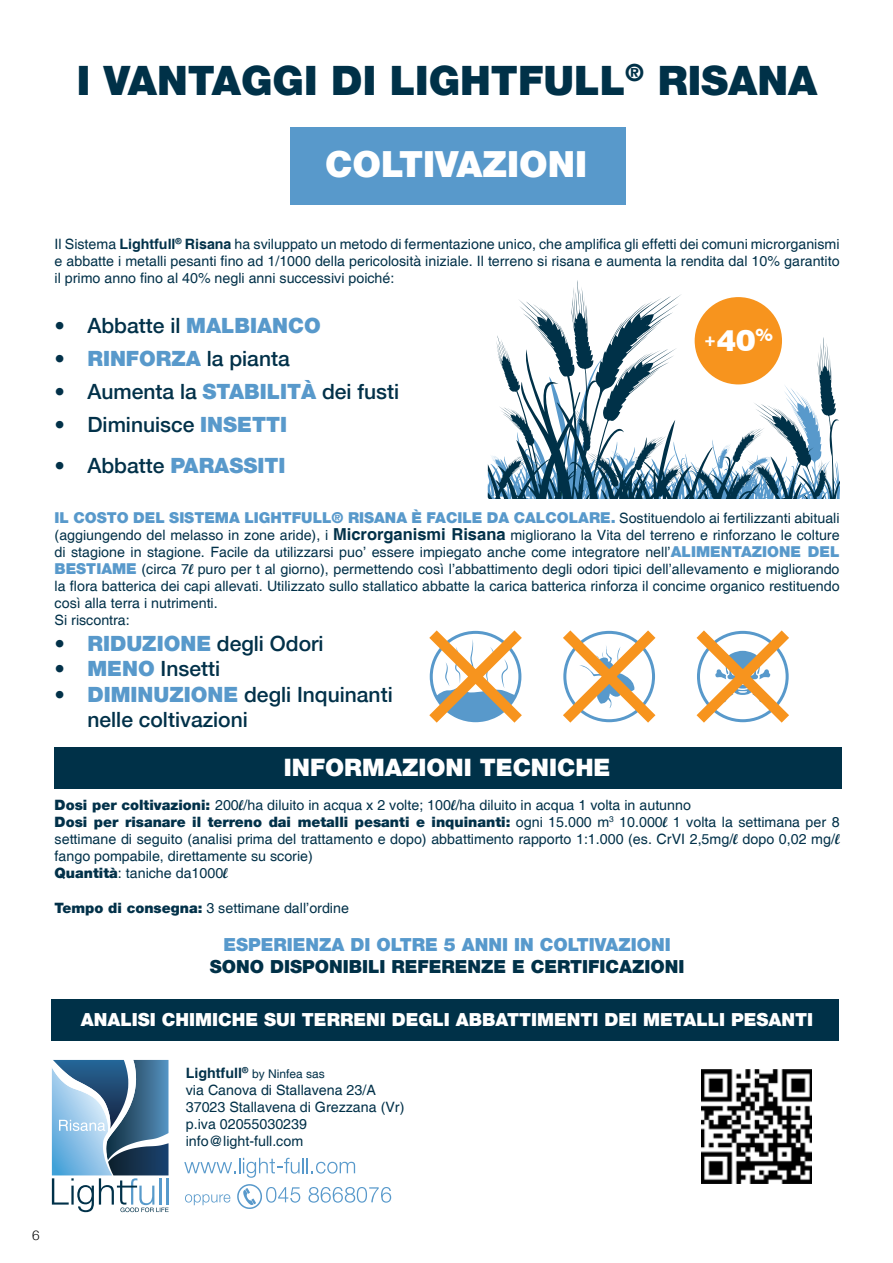
<style>
.page{position:relative;width:893px;height:1263px;background:#fff}
.page>*{position:absolute;margin:0;border:0;box-sizing:border-box;transform-origin:0 0}
.t1{font:900 40.5px "Helvetica Neue";color:#003148}
.t2{font:900 36px "Helvetica Neue";color:#fff}
.t3{font:900 29.4px "Swiss 721 BT";color:#fff}
.t4{font:900 24px "Helvetica Neue";color:#fff}
.t5{font:500 21px/25.5px "Helvetica Neue";color:#023149}
.t6{font:900 21px "Helvetica Neue";color:#5899cb}
.t7{font:900 18px "Helvetica Neue";color:#fff}
.t8{font:900 18px "Helvetica Neue";color:#003148}
.t9{font:900 18px "Helvetica Neue";color:#5799cc}
.t10{font:900 15px "Helvetica Neue";color:#5899cb}
.t11{font:14.25px/17.1px "Helvetica";color:#023149}
.t12{font:900 14.25px "Helvetica Neue";color:#023149}
.t13{font:300 13.5px "Helvetica Neue";color:#000}
.t14{font:12px "Helvetica";color:#023149}
.s1{font-weight:700}
.s2{font-weight:900;color:#5899cb}
.s3{font-weight:500;color:#023149}
.s4{font-family:"Helvetica";font-weight:400;font-size:14.25px;color:#023149}
.s5{font-weight:700;font-size:16.5px}
.s6{font-family:"Helvetica Neue";font-weight:900;font-size:15px;color:#5899cb}
.s7{font-family:"Script MT Bold"}
.s8{font-family:"Helvetica Neue";font-weight:900}
.s9{font-family:"Helvetica";font-weight:400}
.s10{font-family:"Script MT Bold";font-weight:400}
.s11{font-weight:700;font-size:14.25px}
</style>
<div class="page">
<div style="left:55px;top:747px;width:787px;height:42px;background:#003148"></div>
<div style="left:52px;top:999px;width:787px;height:42px;background:#003148"></div>
<svg style="left:52px;top:1060px;width:117px;height:152px"></svg>
<svg style="left:184px;top:1158px;width:171px;height:20px"></svg>
<svg style="left:185px;top:1194px;width:45px;height:11px"></svg>
<svg style="left:308px;top:1187px;width:83px;height:16px"></svg>
<svg style="left:237px;top:1184px;width:63px;height:25px"></svg>
<img style="left:702px;top:1069px;width:110px;height:114px">
<svg style="left:488px;top:280px;width:352px;height:218px"></svg>
<div style="left:695px;top:297px;width:87px;height:87px;background:#f7941e;border-radius:50%"></div>
<svg style="left:696px;top:630px;width:93px;height:93px"></svg>
<svg style="left:563px;top:630px;width:93px;height:93px"></svg>
<svg style="left:429px;top:630px;width:93px;height:93px"></svg>
<div style="left:290px;top:128px;width:336px;height:77px;background:#5899cb"></div>
<h1 class="t1" style="left:77px;top:56px;width:742px">I VANTAGGI DI LIGHTFULL<sup>®</sup> RISANA</h1>
<h2 class="t2" style="left:325px;top:143px;width:263px">COLTIVAZIONI</h2>
<p class="t11" style="left:55px;top:236px;width:786px;text-align:justify">Il Sistema <span class="s1">Lightfull</span><sup>®</sup> <span class="s1">Risana</span> ha sviluppato un metodo di fermentazione unico, che amplifica gli effetti dei comuni microrganismi e abbatte i metalli pesanti fino ad 1/1000 della pericolosità iniziale. Il terreno si risana e aumenta la rendita dal 10% garantito il primo anno fino al 40% negli anni successivi poiché:</p>
<h3 class="t5" style="left:55px;top:313px;width:268px">• Abbatte il <span class="s2">MALBIANCO</span></h3>
<h3 class="t5" style="left:55px;top:346px;width:237px">• <span class="s2">RINFORZA</span> la pianta</h3>
<h3 class="t5" style="left:55px;top:379px;width:346px">• Aumenta la <span class="s2">STABILITÀ</span> dei fusti</h3>
<h3 class="t5" style="left:55px;top:412px;width:234px">• Diminuisce <span class="s2">INSETTI</span></h3>
<h3 class="t6" style="left:55px;top:453px;width:232px"><span class="s3">• Abbatte</span> PARASSITI</h3>
<p class="t10" style="left:55px;top:508px;width:786px">IL COSTO DEL SISTEMA LIGHTFULL® RISANA È FACILE DA CALCOLARE. <span class="s4">Sostituendolo ai fertilizzanti abituali</span></p>
<p class="t11" style="left:55px;top:527px;width:786px">(aggiungendo del melasso in zone aride), i <span class="s5">Microrganismi Risana</span> migliorano la Vita del terreno e rinforzano le colture di stagione in stagione. Facile da utilizzarsi puo’ essere impiegato anche come integratore nell’<span class="s6">ALIMENTAZIONE DEL BESTIAME</span> (circa 7<span class="s7">l</span> puro per t al giorno), permettendo così l’abbattimento degli odori tipici dell’allevamento e migliorando la flora batterica dei capi allevati. Utilizzato sullo stallatico abbatte la carica batterica rinforza il concime organico restituendo così alla terra i nutrimenti.<br>Si riscontra:</p>
<h3 class="t5" style="left:55px;top:630px;width:270px">• <span class="s2">RIDUZIONE</span> degli Odori</h3>
<h3 class="t5" style="left:55px;top:656px;width:167px">• <span class="s2">MENO</span> Insetti</h3>
<h3 class="t5" style="left:87px;top:681px;width:307px;text-indent:-33px">• <span class="s2">DIMINUZIONE</span> degli Inquinanti nelle coltivazioni</h3>
<h3 class="t4" style="left:284px;top:753px;width:328px">INFORMAZIONI TECNICHE</h3>
<p class="t11" style="left:55px;top:797px;width:638px"><span class="s8">Dosi per coltivazioni:</span> 200<span class="s7">l</span>/ha diluito in acqua x 2 volte; 100<span class="s7">l</span>/ha diluito in acqua 1 volta in autunno</p>
<p class="t12" style="left:55px;top:813px;width:786px">Dosi per risanare il terreno dai metalli pesanti e inquinanti: <span class="s9">ogni 15.000 m</span><sup>3</sup> <span class="s9">10.000</span><span class="s10">l</span> <span class="s9">1 volta la settimana per 8</span></p>
<p class="t11" style="left:55px;top:831px;width:786px">settimane di seguito (analisi prima del trattamento e dopo) abbattimento rapporto 1:1.000 (es. CrVI 2,5mg/<span class="s7">l</span> dopo 0,02 mg/<span class="s7">l </span>fango pompabile, direttamente su scorie)<br><span class="s8">Quantità</span>: taniche da1000<span class="s7">l</span></p>
<p class="t11" style="left:55px;top:899px;width:296px"><span class="s8">Tempo di consegna:</span> 3 settimane dall’ordine</p>
<p class="t9" style="left:223px;top:934px;width:449px">ESPERIENZA DI OLTRE 5 ANNI IN COLTIVAZIONI</p>
<p class="t8" style="left:210px;top:956px;width:476px">SONO DISPONIBILI REFERENZE E CERTIFICAZIONI</p>
<p class="t7" style="left:81px;top:1009px;width:734px">ANALISI CHIMICHE SUI TERRENI DEGLI ABBATTIMENTI DEI METALLI PESANTI</p>
<h3 class="t3" style="left:704px;top:322px;width:71px"><sup>+</sup>40<sup>%</sup></h3>
<p class="t14" style="left:186px;top:1067px;width:140px"><span class="s11">Lightfull</span><sup>®</sup> by Ninfea sas</p>
<p class="t11" style="left:186px;top:1082px;width:220px">via Canova di Stallavena 23/A<br>37023 Stallavena di Grezzana (Vr) p.iva 02055030239 info@light-full.com</p>
<p class="t13" style="left:32px;top:1226px;width:9px">6</p>
</div>
